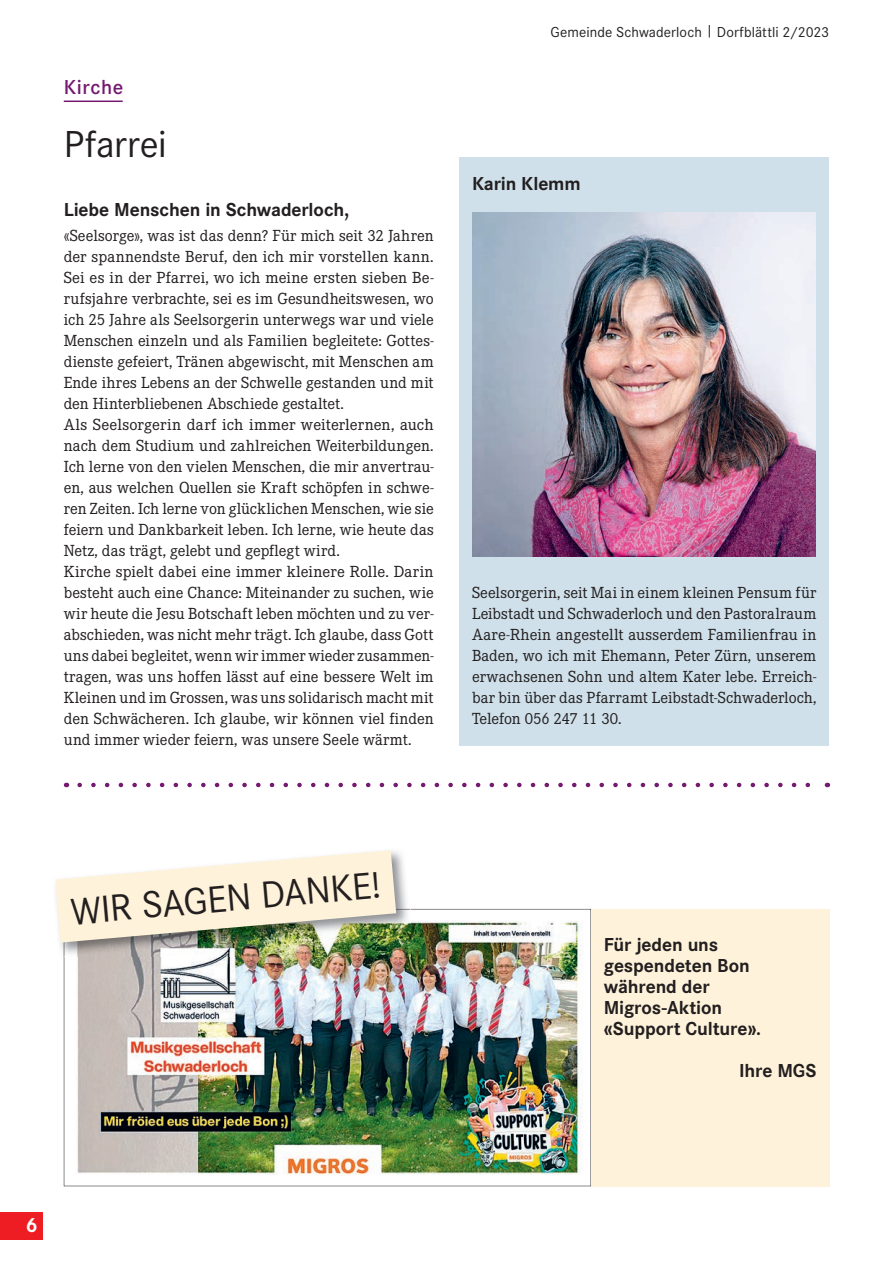
<style>
.page{position:relative;width:893px;height:1263px;background:#fff}
.page>*{position:absolute;margin:0;border:0;box-sizing:border-box;transform-origin:0 0}
.t1{font:39px "Corporate S";letter-spacing:-.005em;color:#231f20}
.t2{font:600 21px "Corporate S";letter-spacing:.025em;color:#741a70}
.t3{font:700 21px "Corporate S";color:#fff}
.t4{font:700 19.5px/21px "Corporate S";letter-spacing:-.005em;color:#231f20}
.t5{font:15.75px/21px "Corporate EBQ";color:#231f20;text-align:justify}
.t6{font:15px "Corporate S";letter-spacing:.005em;color:#231f20}
</style>
<div class="page">
<div style="left:0;top:1212px;width:43px;height:27px;background:#ee1d23"></div>
<div style="left:459px;top:157px;width:370px;height:588px;background:#cfe0ea"></div>
<hr style="left:64px;top:101px;width:59px;height:1px;background:#741a70">
<img style="left:473px;top:212px;width:343px;height:344px">
<img style="left:64px;top:909px;width:527px;height:277px">
<img style="left:60px;top:852px;width:350px;height:104px">
<img style="left:64px;top:909px;width:346px;height:47px">
<svg style="left:55px;top:850px;width:341px;height:92px"></svg>
<div style="left:591px;top:909px;width:238px;height:277px;background:#fef3da"></div>
<svg style="left:80px;top:783px;width:730px;height:4px"></svg>
<h2 class="t2" style="left:64px;top:75px;width:61px">Kirche</h2>
<h1 class="t1" style="left:64px;top:122px;width:105px">Pfarrei</h1>
<p class="t4" style="left:64px;top:199px;width:287px">Liebe Menschen in Schwaderloch,</p>
<p class="t5" style="left:64px;top:225px;width:371px;text-align:left">«Seelsorge», was ist das denn? Für mich seit 32 Jahren der spannendste Beruf, den ich mir vorstellen kann.<br>Sei es in der Pfarrei, wo ich meine ersten sieben Be&shy;rufsjahre verbrachte, sei es im Gesundheitswesen, wo ich 25 Jahre als Seelsorgerin unterwegs war und viele Menschen einzeln und als Familien begleitete: Gottes&shy;dienste gefeiert, Tränen abgewischt, mit Menschen am Ende ihres Lebens an der Schwelle gestanden und mit den Hinterbliebenen Abschiede gestaltet.<br>Als Seelsorgerin darf ich immer weiterlernen, auch nach dem Studium und zahlreichen Weiterbildungen.<br>Ich lerne von den vielen Menschen, die mir anvertrau&shy;en, aus welchen Quellen sie Kraft schöpfen in schwe&shy;ren Zeiten. Ich lerne von glücklichen Menschen, wie sie feiern und Dankbarkeit leben. Ich lerne, wie heute das Netz, das trägt, gelebt und gepflegt wird.<br>Kirche spielt dabei eine immer kleinere Rolle. Darin besteht auch eine Chance: Miteinander zu suchen, wie wir heute die Jesu Botschaft leben möchten und zu ver&shy;abschieden, was nicht mehr trägt. Ich glaube, dass Gott uns dabei begleitet, wenn wir immer wieder zusammen&shy;tragen, was uns hoffen lässt auf eine bessere Welt im Kleinen und im Grossen, was uns solidarisch macht mit den Schwächeren. Ich glaube, wir können viel finden und immer wieder feiern, was unsere Seele wärmt.</p>
<p class="t6" style="left:551px;top:23px;width:280px">Gemeinde Schwaderloch | Dorfblättli 2/2023</p>
<p class="t4" style="left:472px;top:174px;width:110px">Karin Klemm</p>
<p class="t5" style="left:472px;top:582px;width:346px">Seelsorgerin, seit Mai in einem kleinen Pensum für Leibstadt und Schwaderloch und den Pastoralraum Aare-Rhein angestellt ausserdem Familienfrau in Baden, wo ich mit Ehemann, Peter Zürn, unserem erwachsenen Sohn und altem Kater lebe. Erreich&shy;bar bin über das Pfarramt Leibstadt-Schwaderloch, Telefon 056 247 11 30.</p>
<h1 class="t1" style="left:69px;top:889px;width:313px;rotate:-5deg">WIR SAGEN DANKE!</h1>
<p class="t4" style="left:604px;top:934px;width:159px">Für jeden uns gespendeten Bon während der<br>Migros-Aktion «Support Culture».</p>
<p class="t4" style="left:739px;top:1060px;width:79px">Ihre MGS</p>
<h2 class="t3" style="left:26px;top:1213px;width:13px">6</h2>
</div>
